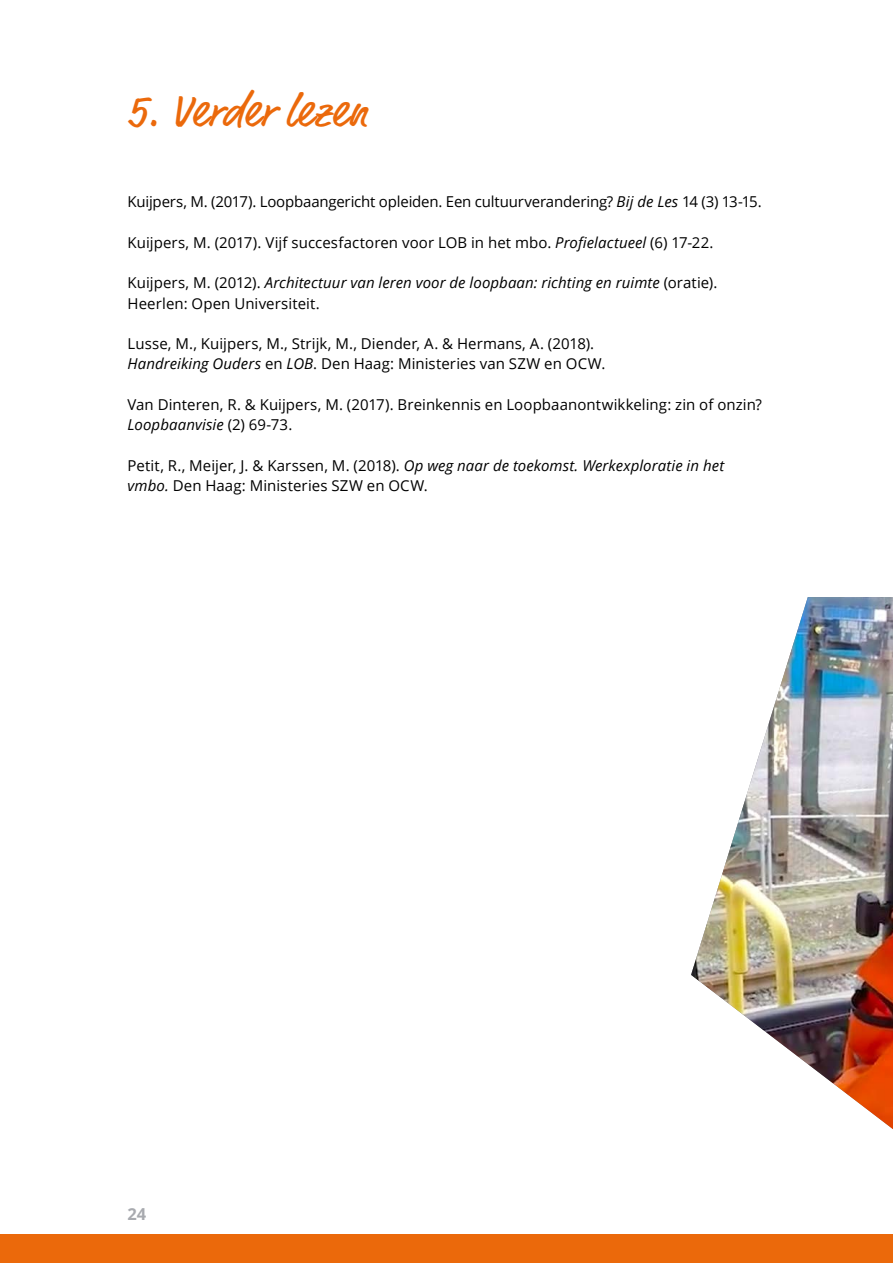
<style>
.page{position:relative;width:893px;height:1263px;background:#fff}
.page>*{position:absolute;margin:0;border:0;box-sizing:border-box;transform-origin:0 0}
.t1{font:46.5px "Market 2019";letter-spacing:.01em;color:#eb690b;scale:.96 1}
.t2{font:700 16.5px "Open Sans";color:#a8aaaf}
.t3{font:15px/20.2px "Open Sans";letter-spacing:.005em;color:#000}
.t4{font:15px "Open Sans";letter-spacing:-.015em;color:#000}
.s1{font-style:italic}
</style>
<div class="page">
<div style="left:0;top:1234px;width:893px;height:29px;background:#eb690b"></div>
<img style="left:691px;top:597px;width:202px;height:532px">
<h1 class="t1" style="left:128px;top:84px;width:251px">5. Verder lezen</h1>
<p class="t4" style="left:128px;top:192px;width:636px">Kuijpers, M. (2017). Loopbaangericht opleiden. Een cultuurverandering? <span class="s1">Bij de Les</span> 14 (3) 13-15.</p>
<p class="t3" style="left:128px;top:232px;width:587px">Kuijpers, M. (2017). Vijf succesfactoren voor LOB in het mbo. <span class="s1">Profielactueel</span> (6) 17-22.</p>
<p class="t3" style="left:128px;top:272px;width:591px">Kuijpers, M. (2012). <span class="s1">Architectuur van leren voor de loopbaan: richting en ruimte</span> (oratie).<br>Heerlen: Open Universiteit.</p>
<p class="t3" style="left:128px;top:333px;width:479px">Lusse, M., Kuijpers, M., Strijk, M., Diender, A. &amp; Hermans, A. (2018).<br><span class="s1">Handreiking Ouders</span> en <span class="s1">LOB</span>. Den Haag: Ministeries van SZW en OCW.</p>
<p class="t3" style="left:128px;top:394px;width:636px">Van Dinteren, R. &amp; Kuijpers, M. (2017). Breinkennis en Loopbaanontwikkeling: zin of onzin?<br><span class="s1">Loopbaanvisie</span> (2) 69-73.</p>
<p class="t3" style="left:128px;top:455px;width:598px">Petit, R., Meijer, J. &amp; Karssen, M. (2018). <span class="s1">Op weg naar de toekomst. Werkexploratie in het vmbo.</span> Den Haag: Ministeries SZW en OCW.</p>
<p class="t2" style="left:128px;top:1202px;width:20px">24</p>
</div>
